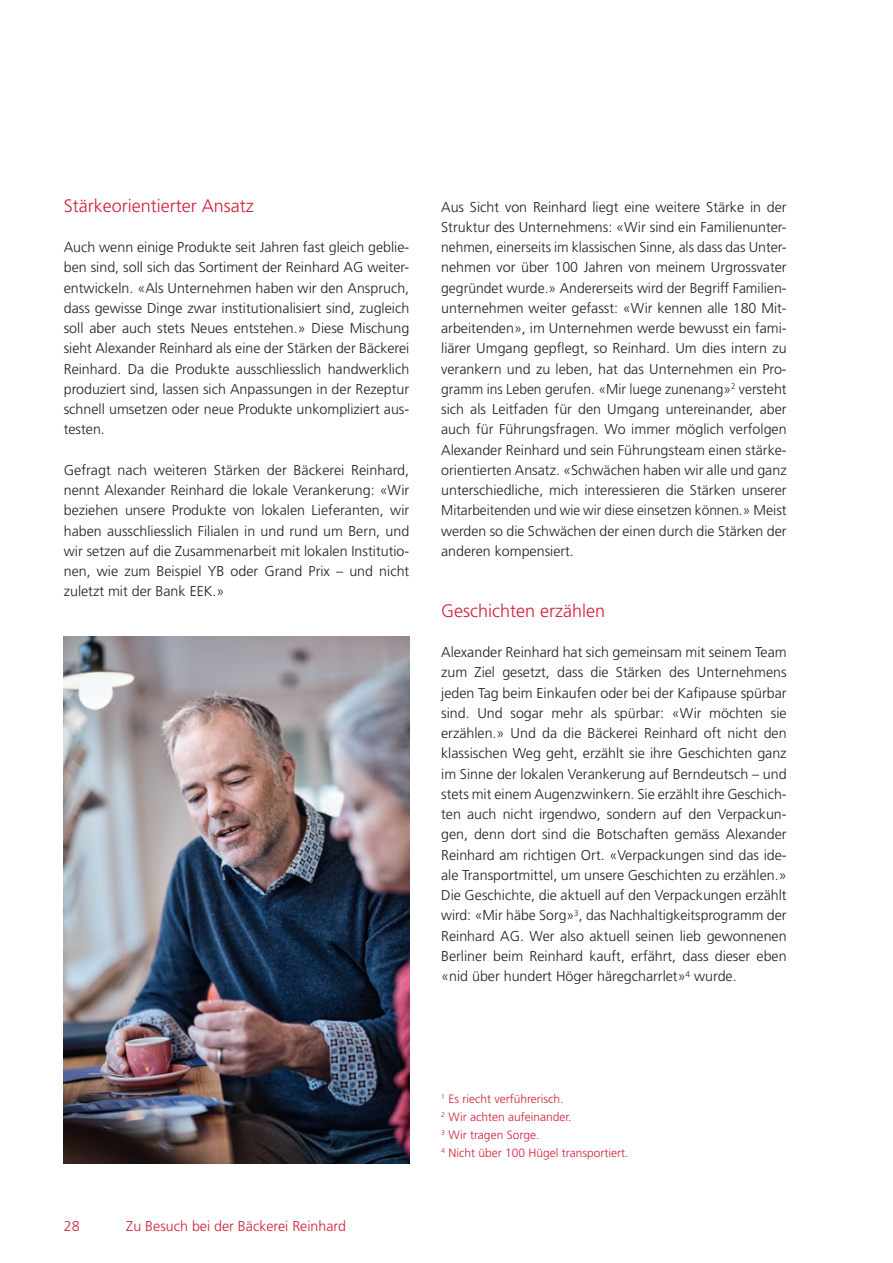
<style>
.page{position:relative;width:893px;height:1263px;background:#fff}
.page>*{position:absolute;margin:0;border:0;box-sizing:border-box;transform-origin:0 0}
.t1{font:300 18px "Frutiger LT Std";color:#d01e39}
.t2{font:300 14.25px/20.2px "Frutiger LT Std";color:#231f20;text-align:justify}
.t3{font:300 14.25px "Frutiger LT Std";color:#d01e39}
.t4{font:300 12px/18px "Frutiger LT Std";color:#d01e39}
</style>
<div class="page">
<img style="left:64px;top:637px;width:345px;height:526px">
<p class="t1" style="left:64px;top:195px;width:191px">Stärkeorientierter Ansatz</p>
<p class="t2" style="left:64px;top:237px;width:347px">Auch wenn einige Produkte seit Jahren fast gleich geblie&shy;ben sind, soll sich das Sortiment der Reinhard AG weiter&shy;entwickeln. «Als Unternehmen haben wir den Anspruch, dass gewisse Dinge zwar institutionalisiert sind, zugleich soll aber auch stets Neues entstehen.» Diese Mischung sieht Alexander Reinhard als eine der Stärken der Bäckerei Reinhard. Da die Produkte ausschliesslich handwerklich produziert sind, lassen sich Anpassungen in der Rezeptur schnell umsetzen oder neue Produkte unkompliziert aus&shy;testen.</p>
<p class="t2" style="left:64px;top:460px;width:347px">Gefragt nach weiteren Stärken der Bäckerei Reinhard, nennt Alexander Reinhard die lokale Verankerung: «Wir beziehen unsere Produkte von lokalen Lieferanten, wir haben ausschliesslich Filialen in und rund um Bern, und wir setzen auf die Zusammenarbeit mit lokalen Institutio&shy;nen, wie zum Beispiel YB oder Grand Prix – und nicht zuletzt mit der Bank EEK.»</p>
<p class="t2" style="left:441px;top:197px;width:347px">Aus Sicht von Reinhard liegt eine weitere Stärke in der Struktur des Unternehmens: «Wir sind ein Familienunter&shy;nehmen, einerseits im klassischen Sinne, als dass das Unter&shy;nehmen vor über 100 Jahren von meinem Urgrossvater gegründet wurde.» Andererseits wird der Begriff Familien&shy;unternehmen weiter gefasst: «Wir kennen alle 180 Mit&shy;arbeitenden», im Unternehmen werde bewusst ein fami&shy;liärer Umgang gepflegt, so Reinhard. Um dies intern zu verankern und zu leben, hat das Unternehmen ein Pro&shy;gramm ins Leben gerufen. «Mir luege zunenang»<sup>2</sup> versteht sich als Leitfaden für den Umgang untereinander, aber auch für Führungsfragen. Wo immer möglich verfolgen Alexander Reinhard und sein Führungsteam einen stärke&shy;orientierten Ansatz. «Schwächen haben wir alle und ganz unterschiedliche, mich interessieren die Stärken unserer Mitarbeitenden und wie wir diese einsetzen können.» Meist werden so die Schwächen der einen durch die Stärken der anderen kompensiert.</p>
<p class="t1" style="left:441px;top:600px;width:165px">Geschichten erzählen</p>
<p class="t2" style="left:441px;top:642px;width:347px">Alexander Reinhard hat sich gemeinsam mit seinem Team zum Ziel gesetzt, dass die Stärken des Unternehmens jeden Tag beim Einkaufen oder bei der Kafipause spürbar sind. Und sogar mehr als spürbar: «Wir möchten sie erzählen.» Und da die Bäckerei Reinhard oft nicht den klassischen Weg geht, erzählt sie ihre Geschichten ganz im Sinne der lokalen Verankerung auf Berndeutsch – und stets mit einem Augenzwinkern. Sie erzählt ihre Geschich&shy;ten auch nicht irgendwo, sondern auf den Verpackun&shy;gen, denn dort sind die Botschaften gemäss Alexander Reinhard am richtigen Ort. «Verpackungen sind das ide&shy;ale Transportmittel, um unsere Geschichten zu erzählen.» Die Geschichte, die aktuell auf den Verpackungen erzählt wird: «Mir häbe Sorg»<sup>3</sup>, das Nachhaltigkeitsprogramm der Reinhard AG. Wer also aktuell seinen lieb gewonnenen Berliner beim Reinhard kauft, erfährt, dass dieser eben «nid über hundert Höger häregcharrlet»<sup>4</sup> wurde.</p>
<p class="t3" style="left:64px;top:1218px;width:17px">28</p>
<p class="t3" style="left:126px;top:1218px;width:221px">Zu Besuch bei der Bäckerei Reinhard</p>
<p class="t4" style="left:441px;top:1090px;width:189px"><sup>1</sup> Es riecht verführerisch.<br><sup>2</sup> Wir achten aufeinander.<br><sup>3</sup> Wir tragen Sorge.<br><sup>4</sup> Nicht über 100 Hügel transportiert.</p>
</div>
